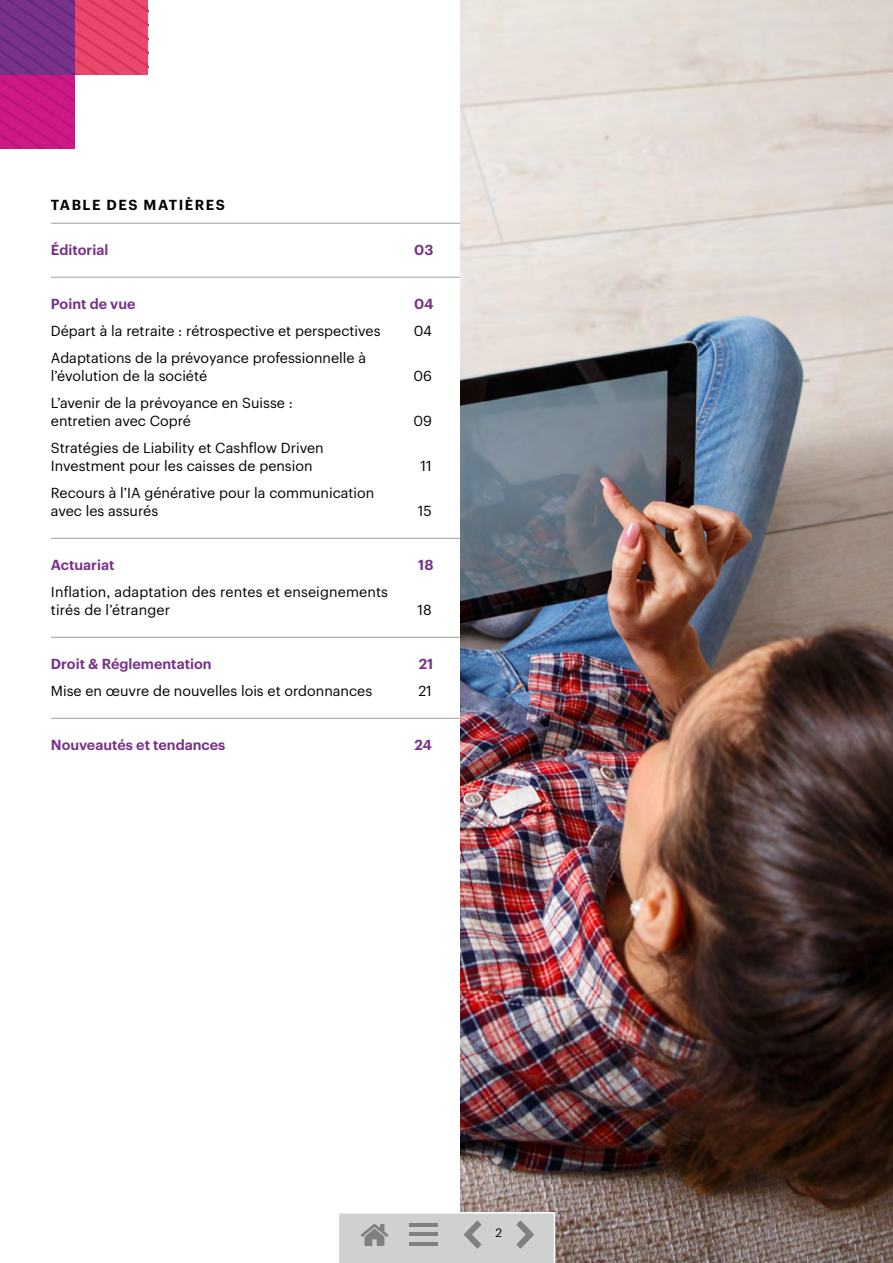
<style>
.page{position:relative;width:893px;height:1263px;background:#fff}
.page>*{position:absolute;margin:0;border:0;box-sizing:border-box;transform-origin:0 0}
.t1{font:14.25px/18px "Graphik";color:#000}
.t2{font:600 14.25px "Graphik";color:#78328a}
.t3{font:600 14.25px "Graphik";letter-spacing:.105em;color:#000}
.t4{font:12px "Graphik";color:#000}
</style>
<div class="page">
<img style="left:460px;top:0;width:433px;height:1263px">
<hr style="left:51px;top:223px;width:409px;height:1px;background:#9c9d9d">
<hr style="left:51px;top:277px;width:409px;height:1px;background:#9c9d9d">
<hr style="left:51px;top:538px;width:409px;height:1px;background:#9c9d9d">
<hr style="left:51px;top:637px;width:409px;height:1px;background:#9c9d9d">
<hr style="left:51px;top:718px;width:409px;height:1px;background:#9c9d9d">
<svg style="left:0;top:0;width:148px;height:149px"></svg>
<svg style="left:339px;top:1212px;width:216px;height:51px;background:#c8c9c9"></svg>
<p class="t3" style="left:51px;top:194px;width:176px">TABLE DES MATIÈRES</p>
<p class="t2" style="left:51px;top:239px;width:59px">Éditorial</p>
<p class="t2" style="left:414px;top:239px;width:21px">03</p>
<p class="t2" style="left:51px;top:293px;width:86px">Point de vue</p>
<p class="t2" style="left:414px;top:293px;width:21px">04</p>
<p class="t1" style="left:51px;top:321px;width:331px">Départ à la retraite : rétrospective et perspectives</p>
<p class="t1" style="left:414px;top:321px;width:20px">04</p>
<p class="t1" style="left:51px;top:348px;width:317px">Adaptations de la prévoyance professionnelle à l’évolution de la société</p>
<p class="t1" style="left:413px;top:366px;width:20px">06</p>
<p class="t1" style="left:51px;top:393px;width:243px">L’avenir de la prévoyance en Suisse : entretien avec Copré</p>
<p class="t1" style="left:51px;top:438px;width:274px">Stratégies de Liability et Cashflow Driven<br>Investment pour les caisses de pension</p>
<p class="t1" style="left:51px;top:483px;width:325px">Recours à l’IA générative pour la communication avec les assurés</p>
<p class="t1" style="left:413px;top:411px;width:20px">09</p>
<p class="t1" style="left:421px;top:456px;width:13px">11</p>
<p class="t1" style="left:418px;top:501px;width:16px">15</p>
<p class="t2" style="left:51px;top:554px;width:65px">Actuariat</p>
<p class="t2" style="left:418px;top:554px;width:17px">18</p>
<p class="t1" style="left:51px;top:582px;width:339px">Inflation, adaptation des rentes et enseignements tirés de l’étranger</p>
<p class="t1" style="left:418px;top:600px;width:16px">18</p>
<p class="t2" style="left:51px;top:653px;width:162px">Droit &amp; Réglementation</p>
<p class="t2" style="left:419px;top:653px;width:16px">21</p>
<p class="t1" style="left:51px;top:681px;width:323px">Mise en œuvre de nouvelles lois et ordonnances</p>
<p class="t1" style="left:418px;top:681px;width:15px">21</p>
<p class="t2" style="left:51px;top:734px;width:176px">Nouveautés et tendances</p>
<p class="t2" style="left:414px;top:734px;width:19px">24</p>
<p class="t4" style="left:495px;top:1224px;width:8px">2</p>
</div>
